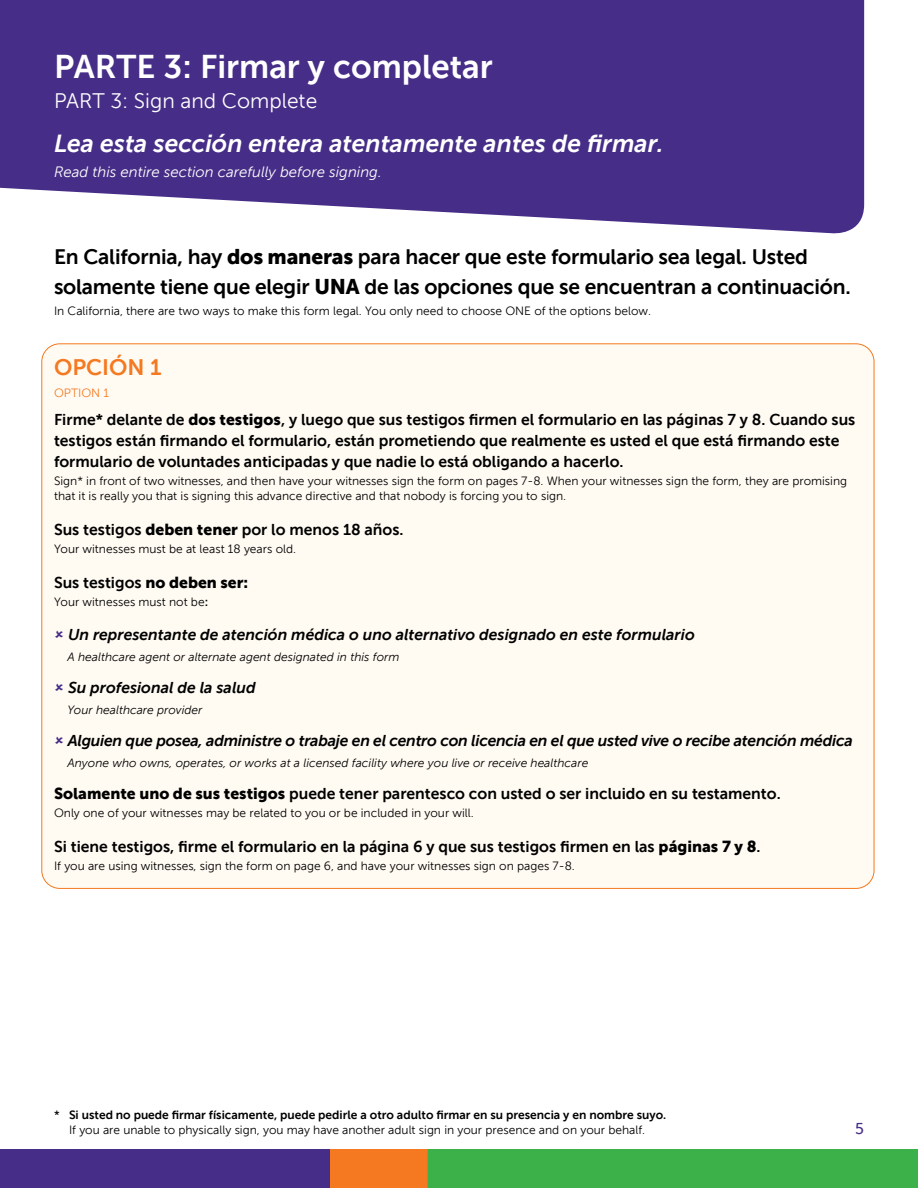
<style>
.page{position:relative;width:918px;height:1188px;background:#fff}
.page>*{position:absolute;margin:0;border:0;box-sizing:border-box;transform-origin:0 0}
.t1{font:33px "Museo Sans 700";color:#fff}
.t2{font:italic 24.75px "Museo Sans 700";color:#fff}
.t3{font:22.5px "Museo Sans 700";color:#f47920}
.t4{font:21px/30px "Museo Sans 700";letter-spacing:-.01em;color:#000}
.t5{font:21px "Museo Sans 300";color:#fff}
.t6{font:15.75px/21px "Museo Sans 700";color:#010101}
.t7{font:italic 15.75px "Museo Sans 700";color:#010101}
.t8{font:15.75px "Museo Sans 500";color:#462d87}
.t9{font:italic 15px "Museo Sans 300";color:#fff}
.t10{font:12px/15px "Museo Sans 300";color:#010101}
.t11{font:12px "Museo Sans 300";color:#000}
.t12{font:italic 12px "Museo Sans 300";color:#010101}
.t13{font:12px "Museo Sans 700";color:#010101}
.t14{font:12px "Museo Sans 300";color:#f47920}
.s1{font-family:"Museo Sans 900"}
.s2{font-family:"Museo Sans 700"}
.s3{font-family:"Museo Sans 500"}
</style>
<div class="page">
<svg style="left:0;top:1149px;width:918px;height:39px;background:#537b5b"></svg>
<svg style="left:0;top:0;width:864px;height:234px;background:#584192"></svg>
<div style="left:42px;top:344px;width:832px;height:544px;background:#fffbf3;border-radius:18px"></div>
<h1 class="t1" style="left:54px;top:48px;width:440px">PARTE 3: Firmar y completar</h1>
<h3 class="t5" style="left:54px;top:90px;width:265px">PART 3: Sign and Complete</h3>
<h2 class="t2" style="left:54px;top:129px;width:611px">Lea esta sección entera atentamente antes de firmar.</h2>
<p class="t9" style="left:54px;top:163px;width:329px">Read this entire section carefully before signing.</p>
<h3 class="t4" style="left:54px;top:241px;width:798px">En California, hay <span class="s1">dos maneras</span> para hacer que este formulario sea legal. Usted solamente tiene que elegir <span class="s1">UNA</span> de las opciones que se encuentran a continuación.</h3>
<p class="t11" style="left:54px;top:305px;width:598px">In California, there are two ways to make this form legal. You only need to choose ONE of the options below.</p>
<h3 class="t3" style="left:54px;top:355px;width:109px">OPCIÓN 1</h3>
<p class="t14" style="left:54px;top:386px;width:57px">OPTION 1</p>
<p class="t6" style="left:54px;top:409px;width:803px">Firme* delante de <span class="s1">dos testigos</span>, y luego que sus testigos firmen el formulario en las páginas 7 y 8. Cuando sus testigos están firmando el formulario, están prometiendo que realmente es usted el que está firmando este formulario de voluntades anticipadas y que nadie lo está obligando a hacerlo.</p>
<p class="t10" style="left:54px;top:474px;width:795px">Sign* in front of two witnesses, and then have your witnesses sign the form on pages 7-8. When your witnesses sign the form, they are promising that it is really you that is signing this advance directive and that nobody is forcing you to sign.</p>
<p class="t6" style="left:54px;top:519px;width:351px">Sus testigos <span class="s1">deben tener</span> por lo menos 18 años.</p>
<p class="t11" style="left:54px;top:542px;width:244px">Your witnesses must be at least 18 years old.</p>
<p class="t6" style="left:54px;top:572px;width:196px">Sus testigos <span class="s1">no deben ser:</span></p>
<p class="t11" style="left:54px;top:595px;width:156px">Your witnesses must not be<span class="s2">:</span></p>
<p class="t7" style="left:68px;top:626px;width:628px">Un representante de atención médica o uno alternativo designado en este formulario</p>
<p class="t12" style="left:68px;top:651px;width:333px">A healthcare agent or alternate agent designated in this form</p>
<p class="t7" style="left:68px;top:679px;width:189px">Su profesional de la salud</p>
<p class="t12" style="left:68px;top:704px;width:136px">Your healthcare provider</p>
<p class="t7" style="left:68px;top:732px;width:787px">Alguien que posea, administre o trabaje en el centro con licencia en el que usted vive o recibe atención médica</p>
<p class="t12" style="left:68px;top:756px;width:522px">Anyone who owns, operates, or works at a licensed facility where you live or receive healthcare</p>
<p class="t6" style="left:54px;top:783px;width:728px"><span class="s1">Solamente uno de sus testigos</span> puede tener parentesco con usted o ser incluido en su testamento.</p>
<p class="t11" style="left:54px;top:807px;width:421px">Only one of your witnesses may be related to you or be included in your will.</p>
<p class="t6" style="left:54px;top:836px;width:708px">Si tiene testigos, firme el formulario en la página 6 y que sus testigos firmen en las <span class="s1">páginas 7 y 8</span>.</p>
<p class="t11" style="left:54px;top:859px;width:522px">If you are using witnesses, sign the form on page 6, and have your witnesses sign on pages 7-8.</p>
<p class="t13" style="left:54px;top:1108px;width:614px"><span class="s3">*</span> Si usted no puede firmar físicamente, puede pedirle a otro adulto firmar en su presencia y en nombre suyo.</p>
<p class="t10" style="left:69px;top:1122px;width:578px">If you are unable to physically sign, you may have another adult sign in your presence and on your behalf.</p>
<p class="t8" style="left:855px;top:1120px;width:10px">5</p>
</div>
